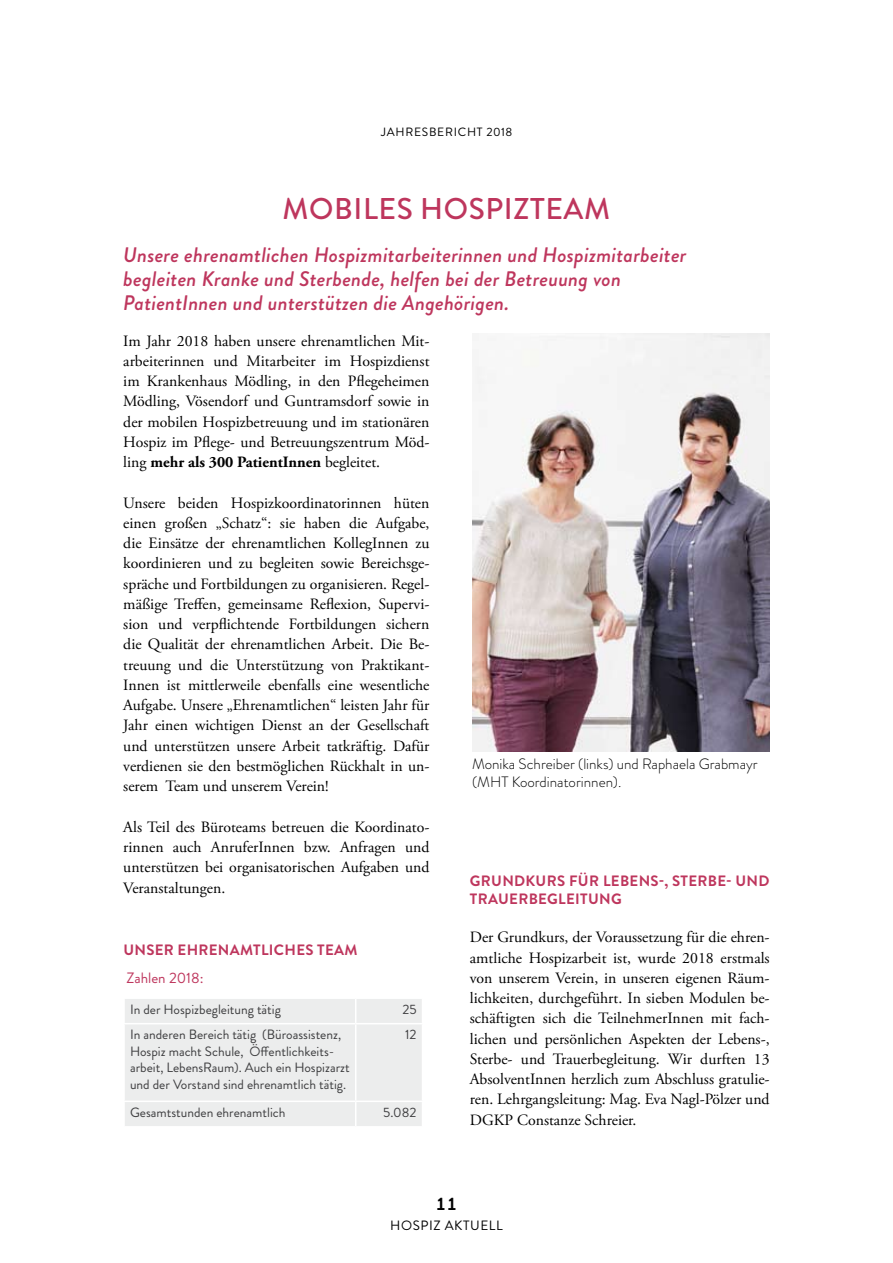
<style>
.page{position:relative;width:893px;height:1263px;background:#fff}
.page>*{position:absolute;margin:0;border:0;box-sizing:border-box;transform-origin:0 0}
.t1{font:500 30px "Brandon Grotesque";letter-spacing:.02em;color:#be365d}
.t2{font:italic 500 21px/24px "Brandon Grotesque";letter-spacing:.01em;color:#be365d}
.t3{font:700 18px "Brandon Grotesque";color:#000}
.t4{font:15.75px/20.2px "Adobe Garamond Pro";color:#000;text-align:justify}
.t5{font:700 15px/18px "Brandon Grotesque";letter-spacing:.02em;color:#be365d}
.t6{font:300 15px/18px "Brandon Grotesque";color:#000}
.t7{font:15px "Brandon Grotesque";color:#be365d}
.t8{font:13.5px/16.5px "Brandon Grotesque";color:#3e3e40}
.t9{font:13.5px "Brandon Grotesque";letter-spacing:.04em;color:#000}
.t10{font:12px "Brandon Grotesque";letter-spacing:.06em;color:#000}
.s1{font-weight:700}
</style>
<div class="page">
<img style="left:472px;top:334px;width:298px;height:418px">
<div style="left:125px;top:999px;width:297px;height:127px;background:#eceded"></div>
<hr style="left:123px;top:1023px;width:233px;height:1px;background:#fff">
<hr style="left:356px;top:1023px;width:67px;height:1px;background:#fff">
<hr style="left:123px;top:1100px;width:233px;height:2px;background:#fff">
<hr style="left:356px;top:1100px;width:67px;height:2px;background:#fff">
<p class="t10" style="left:381px;top:124px;width:133px">jahresbericht 2018</p>
<h1 class="t1" style="left:283px;top:188px;width:203px">MOBILES HOSPIZT</h1>
<h1 class="t1" style="left:545px;top:188px;width:42px">EAM</h1>
<h2 class="t2" style="left:123px;top:243px;width:565px">Unsere ehrenamtlichen Hospizmitarbeiterinnen und Hospizmitarbeiter begleiten Kranke und Sterbende, helfen bei der Betreuung von<br>PatientInnen und unterstützen die Angehörigen.</h2>
<p class="t4" style="left:123px;top:331px;width:308px">Im Jahr 2018 haben unsere ehrenamtlichen Mit&shy;arbeiterinnen und Mitarbeiter im Hospizdienst im Krankenhaus Mödling, in den Pflegeheimen Mödling, Vösendorf und Guntramsdorf sowie in der mobilen Hospizbetreuung und im stationären Hospiz im Pflege- und Betreuungszentrum Möd&shy;ling <span class="s1">mehr als 300 PatientInnen</span> begleitet.</p>
<p class="t4" style="left:123px;top:493px;width:308px">Unsere beiden Hospizkoordinatorinnen hüten einen großen „Schatz“: sie haben die Aufgabe, die Einsätze der ehrenamtlichen KollegInnen zu koordinieren und zu begleiten sowie Bereichsge&shy;spräche und Fortbildungen zu organisieren. Regel&shy;mäßige Treffen, gemeinsame Reflexion, Supervi&shy;sion und verpflichtende Fortbildungen sichern die Qualität der ehrenamtlichen Arbeit. Die Be&shy;treuung und die Unterstützung von Praktikant-Innen ist mittlerweile ebenfalls eine wesentliche Aufgabe. Unsere „Ehrenamtlichen“ leisten Jahr für Jahr einen wichtigen Dienst an der Gesellschaft und unterstützen unsere Arbeit tatkräftig. Dafür verdienen sie den bestmöglichen Rückhalt in un&shy;serem Team und unserem Verein!</p>
<p class="t4" style="left:123px;top:817px;width:308px">Als Teil des Büroteams betreuen die Koordinato&shy;rinnen auch AnruferInnen bzw. Anfragen und unterstützen bei organisatorischen Aufgaben und Veranstaltungen.</p>
<p class="t5" style="left:123px;top:941px;width:236px">UNSER EHRENAMTLICHES TEAM</p>
<p class="t7" style="left:127px;top:967px;width:78px">Zahlen 2018:</p>
<p class="t8" style="left:130px;top:1001px;width:152px">I n der H ospizbegleitung tätig</p>
<p class="t8" style="left:402px;top:1001px;width:16px">25</p>
<p class="t8" style="left:130px;top:1026px;width:221px">I n anderen Bereich tätig (Büroassistenz, Hospiz macht Schule, Öffentlichkeits&shy;arbeit, LebensRaum). Auch ein H ospizarzt und der Vorstand sind ehrenamtlich tätig.</p>
<p class="t8" style="left:405px;top:1026px;width:13px">12</p>
<p class="t8" style="left:130px;top:1104px;width:157px">Gesamtstunden ehrenamtlich</p>
<p class="t8" style="left:383px;top:1104px;width:35px">5.082</p>
<p class="t6" style="left:472px;top:755px;width:287px">Monika Schreiber (links) und Raphaela Grabmayr (MHT Koordinatorinnen).</p>
<p class="t5" style="left:470px;top:872px;width:278px;text-indent:56px">KU RS FÜR LEBENS-, STERBE- UND<br>TRAU ERBEGLEITUNG</p>
<p class="t4" style="left:470px;top:928px;width:301px">Der Grundkurs, der Voraussetzung für die ehren&shy;amtliche Hospizarbeit ist, wurde 2018 erstmals von unserem Verein, in unseren eigenen Räum&shy;lichkeiten, durchgeführt. In sieben Modulen be&shy;schäftigten sich die TeilnehmerInnen mit fach&shy;lichen und persönlichen Aspekten der Lebens-, Sterbe- und Trauerbegleitung. Wir durften 13<br>AbsolventInnen herzlich zum Abschluss gratulie&shy;ren. Lehrgangsleitung: Mag. Eva Nagl-Pölzer und DGKP Constanze Schreier.</p>
<p class="t5" style="left:470px;top:872px;width:34px">GRUND</p>
<p class="t3" style="left:436px;top:1191px;width:23px">11</p>
<p class="t9" style="left:390px;top:1216px;width:82px">HOSPIZ AKTUE</p>
<p class="t9" style="left:489px;top:1216px;width:15px">LL</p>
</div>
